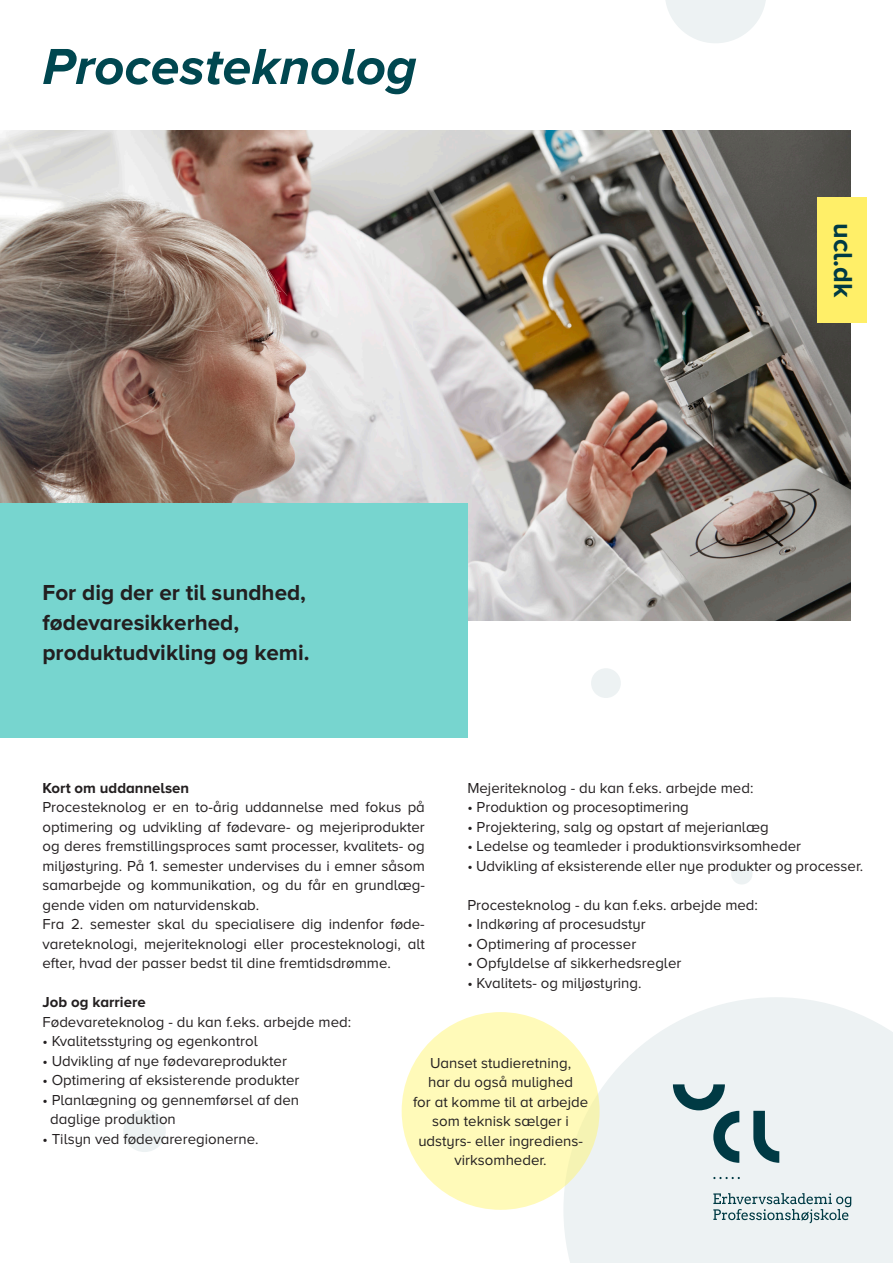
<style>
.page{position:relative;width:893px;height:1263px;background:#fff}
.page>*{position:absolute;margin:0;border:0;box-sizing:border-box;transform-origin:0 0}
.Side1-rubrik{font:italic 700 52.5px "Proxima Nova A";color:#004750}
.t1{font:700 27px "Proxima Nova A";color:#003a44}
.boks-txt{font:700 22.5px/30px "Proxima Nova A";color:#231f20}
.brød{font:15px/19.5px "Proxima Nova A";color:#231f20;text-align:justify}
.mellemrubrik{font:700 15px "Proxima Nova A";color:#231f20}
</style>
<div class="page">
<div style="left:591px;top:668px;width:30px;height:30px;background:#edf2f3;border-radius:50%"></div>
<div style="left:731px;top:863px;width:21px;height:21px;background:#edf2f3;border-radius:50%"></div>
<div style="left:123px;top:1109px;width:43px;height:43px;background:#edf2f3;border-radius:50%"></div>
<svg style="left:665px;top:0;width:101px;height:43px"></svg>
<svg style="left:563px;top:997px;width:330px;height:266px;background:#eff3f4"></svg>
<svg style="left:713px;top:1177px;width:27px;height:2px"></svg>
<svg style="left:673px;top:1084px;width:66px;height:79px;background:#aabec2"></svg>
<svg style="left:753px;top:1111px;width:26px;height:52px"></svg>
<svg style="left:713px;top:1193px;width:138px;height:30px;background:#b8c9cc"></svg>
<img style="left:0;top:131px;width:850px;height:490px">
<div style="left:0;top:503px;width:467px;height:235px;background:#77d5cf"></div>
<div style="left:817px;top:198px;width:50px;height:125px;background:#ffef68"></div>
<div style="left:402px;top:1012px;width:198px;height:198px;background:#fffab9;border-radius:50%"></div>
<p class="Side1-rubrik" style="left:43px;top:37px;width:376px">Procesteknolog</p>
<p class="boks-txt" style="left:43px;top:577px;width:268px">For dig der er til sundhed, fødevaresikkerhed, produktudvikling og kemi.</p>
<p class="t1" style="left:858px;top:223px;width:76px;rotate:90deg">ucl.dk</p>
<p class="brød" style="left:467px;top:778px;width:288px">Mejeriteknolog - du kan f.eks. arbejde med:</p>
<p class="brød" style="left:467px;top:797px;width:223px">• Produktion og procesoptimering</p>
<p class="brød" style="left:467px;top:817px;width:303px">• Projektering, salg og opstart af mejerianlæg</p>
<p class="brød" style="left:467px;top:836px;width:335px">• Ledelse og teamleder i produktionsvirksomheder</p>
<p class="brød" style="left:467px;top:856px;width:397px">• Udvikling af eksisterende eller nye produkter og processer.</p>
<p class="brød" style="left:467px;top:895px;width:292px">Procesteknolog - du kan f.eks. arbejde med:</p>
<p class="brød" style="left:467px;top:914px;width:180px">• Indkøring af procesudstyr</p>
<p class="brød" style="left:467px;top:934px;width:170px">• Optimering af processer</p>
<p class="brød" style="left:467px;top:953px;width:215px">• Opfyldelse af sikkerhedsregler</p>
<p class="brød" style="left:467px;top:973px;width:176px">• Kvalitets- og miljøstyring.</p>
<p class="mellemrubrik" style="left:43px;top:779px;width:148px">Kort om uddannelsen</p>
<p class="brød" style="left:43px;top:797px;width:384px">Procesteknolog er en to-årig uddannelse med fokus på optimering og udvikling af fødevare- og mejeriprodukter og deres fremstillingsproces samt processer, kvalitets- og miljøstyring. På 1. semester undervises du i emner såsom samarbejde og kommunikation, og du får en grundlæg&shy;gende viden om naturvidenskab.</p>
<p class="brød" style="left:43px;top:914px;width:384px">Fra 2. semester skal du specialisere dig indenfor føde&shy;vareteknologi, mejeriteknologi eller procesteknologi, alt efter, hvad der passer bedst til dine fremtidsdrømme.</p>
<p class="mellemrubrik" style="left:43px;top:994px;width:105px">Job og karriere</p>
<p class="brød" style="left:43px;top:1012px;width:310px">Fødevareteknolog - du kan f.eks. arbejde med:</p>
<p class="brød" style="left:43px;top:1031px;width:217px">• Kvalitetsstyring og egenkontrol</p>
<p class="brød" style="left:43px;top:1051px;width:246px">• Udvikling af nye fødevareprodukter</p>
<p class="brød" style="left:43px;top:1070px;width:259px">• Optimering af eksisterende produkter</p>
<p class="brød" style="left:50px;top:1090px;width:250px;text-indent:-8px">• Planlægning og gennemførsel af den daglige produktion</p>
<p class="brød" style="left:43px;top:1129px;width:218px">• Tilsyn ved fødevareregionerne.</p>
<p class="brød" style="left:430px;top:1052px;width:143px">Uanset studieretning,</p>
<p class="brød" style="left:413px;top:1072px;width:177px;text-align:center">har du også mulighed<br>for at komme til at arbejde</p>
<p class="brød" style="left:432px;top:1111px;width:138px">som teknisk sælger i</p>
<p class="brød" style="left:418px;top:1130px;width:166px">udstyrs- eller ingrediens-</p>
<p class="brød" style="left:455px;top:1150px;width:94px">virksomheder.</p>
</div>
